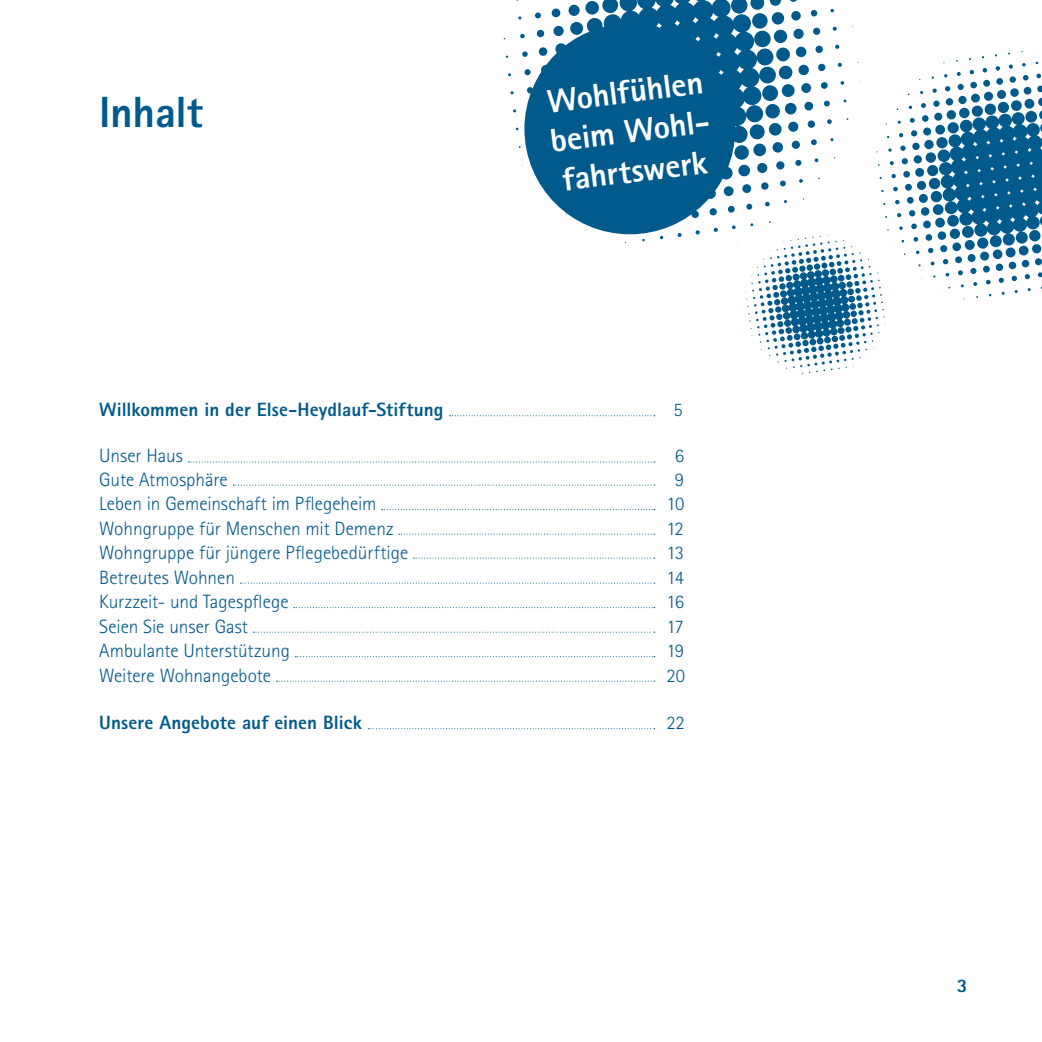
<style>
.page{position:relative;width:1042px;height:1042px;background:#fff}
.page>*{position:absolute;margin:0;border:0;box-sizing:border-box;transform-origin:0 0}
.t1{font:800 43.75px "Rotis Sans Serif Std";letter-spacing:-.01em;color:#005a8b}
.t2{font:800 33.07px/39.6px "Rotis Sans Serif Std";color:#fff;text-align:justify}
.t3{font:300 19.25px "Rotis Sans Serif Std";color:#005a8b}
.t4{font:800 19.25px "Rotis Sans Serif Std";letter-spacing:.005em;color:#005a8b}
</style>
<div class="page">
<svg style="left:503px;top:0;width:351px;height:246px"></svg>
<div style="left:524px;top:24px;width:211px;height:210px;background:#005a8b;border-radius:50%"></div>
<svg style="left:450px;top:415px;width:205px;height:1px"></svg>
<svg style="left:188px;top:461px;width:467px;height:1px"></svg>
<svg style="left:233px;top:485px;width:422px;height:1px"></svg>
<svg style="left:382px;top:509px;width:273px;height:1px"></svg>
<svg style="left:399px;top:534px;width:256px;height:1px"></svg>
<svg style="left:413px;top:558px;width:242px;height:1px"></svg>
<svg style="left:240px;top:583px;width:415px;height:1px"></svg>
<svg style="left:294px;top:607px;width:361px;height:1px"></svg>
<svg style="left:253px;top:632px;width:402px;height:1px"></svg>
<svg style="left:295px;top:656px;width:360px;height:1px"></svg>
<svg style="left:276px;top:681px;width:379px;height:1px"></svg>
<svg style="left:368px;top:728px;width:287px;height:1px"></svg>
<svg style="left:745px;top:50px;width:297px;height:325px"></svg>
<h1 class="t1" style="left:99px;top:84px;width:105px">Inhalt</h1>
<h2 class="t2" style="left:543px;top:82px;width:165px;rotate:-7deg">Wohlfühlen beim Wohl&shy;fahrtswerk</h2>
<p class="t4" style="left:99px;top:397px;width:346px">Willkommen in der Else-Heydlauf-Stiftung</p>
<p class="t3" style="left:673px;top:399px;width:11px">5</p>
<p class="t3" style="left:99px;top:445px;width:85px">Unser Haus</p>
<p class="t3" style="left:675px;top:445px;width:11px">6</p>
<p class="t3" style="left:99px;top:468px;width:130px">Gute Atmosphäre</p>
<p class="t3" style="left:675px;top:468px;width:11px">9</p>
<p class="t3" style="left:99px;top:492px;width:279px">Leben in Gemeinschaft im Pflegeheim</p>
<p class="t3" style="left:666px;top:492px;width:19px">10</p>
<p class="t3" style="left:99px;top:517px;width:296px">Wohngruppe für Menschen mit Demenz</p>
<p class="t3" style="left:666px;top:517px;width:19px">12</p>
<p class="t3" style="left:99px;top:541px;width:310px">Wohngruppe für jüngere Pflegebedürftige</p>
<p class="t3" style="left:666px;top:541px;width:19px">13</p>
<p class="t3" style="left:99px;top:566px;width:137px">Betreutes Wohnen</p>
<p class="t3" style="left:666px;top:566px;width:19px">14</p>
<p class="t3" style="left:99px;top:590px;width:191px">Kurzzeit- und Tagespflege</p>
<p class="t3" style="left:666px;top:590px;width:19px">16</p>
<p class="t3" style="left:99px;top:615px;width:150px">Seien Sie unser Gast</p>
<p class="t3" style="left:666px;top:615px;width:19px">17</p>
<p class="t3" style="left:99px;top:639px;width:192px">Ambulante Unterstützung</p>
<p class="t3" style="left:666px;top:639px;width:19px">19</p>
<p class="t3" style="left:99px;top:664px;width:173px">Weitere Wohnangebote</p>
<p class="t3" style="left:666px;top:664px;width:20px">20</p>
<p class="t4" style="left:99px;top:710px;width:264px">Unsere Angebote auf einen Blick</p>
<p class="t3" style="left:666px;top:711px;width:20px">22</p>
<p class="t4" style="left:957px;top:973px;width:12px">3</p>
</div>
